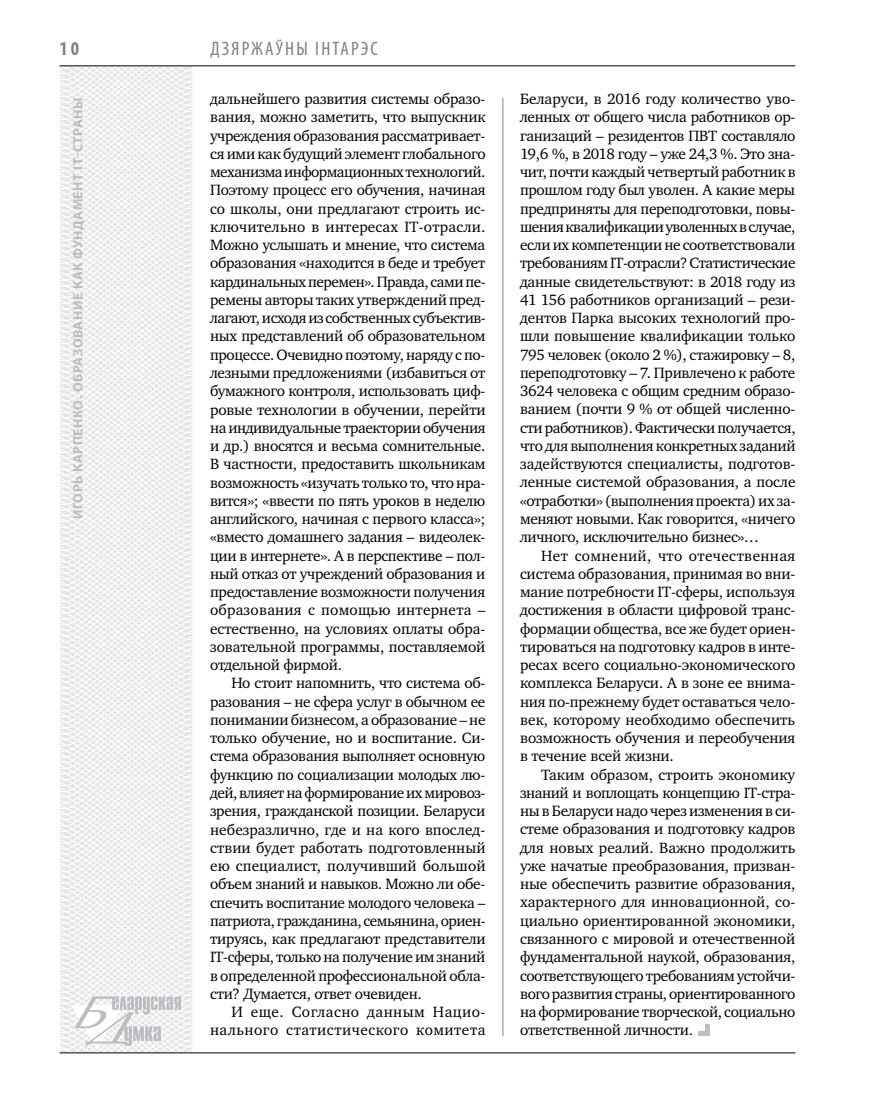
<style>
.page{position:relative;width:872px;height:1106px;background:#fff}
.page>*{position:absolute;margin:0;border:0;box-sizing:border-box;transform-origin:0 0}
.t1{font:condensed 19.5px "Myriad Pro";letter-spacing:.11em;color:#808285}
.t2{font:700 condensed 19.5px "Myriad Pro";color:#808285}
.t3{font:15.3px/18.3px "Charter C";letter-spacing:-.01em;color:#000;text-align:justify}
.t4{font:15.3px/18.3px "Charter C";letter-spacing:.03em;color:#000;text-align:right}
.t5{font:700 13.5px "Myriad Pro";letter-spacing:.04em;color:#bcbdc0}
</style>
<div class="page">
<svg style="left:59px;top:65px;width:192px;height:989px"></svg>
<hr style="left:502px;top:98px;width:1px;height:938px;background:#808285">
<hr style="left:60px;top:1052px;width:735px;height:1px;background:#000">
<svg style="left:71px;top:996px;width:110px;height:53px"></svg>
<hr style="left:60px;top:65px;width:735px;height:1px;background:#000">
<hr style="left:705px;top:1023px;width:4px;height:12px;background:#bcbdc0">
<hr style="left:698px;top:1031px;width:11px;height:4px;background:#bcbdc0">
<p class="t2" style="left:60px;top:37px;width:21px">10</p>
<p class="t5" style="left:69px;top:519px;width:423px;rotate:-90deg">Игорь КАРПЕНКО. Образование как фундамент IT-страны</p>
<p class="t1" style="left:210px;top:37px;width:169px">ДЗЯРЖАЎНЫ ІНТАРЭС</p>
<p class="t3" style="left:210px;top:90px;width:277px">дальнейшего развития системы образо&shy;вания, можно заметить, что выпускник учреждения образования рассматривает&shy;ся ими как будущий элемент глобального механизма информационных технологий.<br>Поэтому процесс его обучения, начиная со школы, они предлагают строить ис&shy;ключительно в интересах ІТ-отрасли.<br>Можно услышать и мнение, что система образования «находится в беде и требует кардинальных перемен». Правда, сами пе&shy;ремены авторы таких утверждений пред&shy;лагают, исходя из собственных субъектив&shy;ных представлений об образовательном процессе. Очевидно поэтому, наряду с по&shy;лезными предложениями (избавиться от бумажного контроля, использовать циф&shy;ровые технологии в обучении, перейти на индивидуальные траектории обучения и др.) вносятся и весьма сомнительные.<br>В частности, предоставить школьникам возможность «изучать только то, что нра&shy;вится»; «ввести по пять уроков в неделю английского, начиная с первого класса»; «вместо домашнего задания – видеолек&shy;ции в интернете». А в перспективе – пол&shy;ный отказ от учреждений образования и предоставление возможности получения образования с помощью интернета – естественно, на условиях оплаты обра&shy;зовательной программы, поставляемой отдельной фирмой.</p>
<p class="t3" style="left:210px;top:674px;width:277px;text-indent:21px">Но стоит напомнить, что система об&shy;разования – не сфера услуг в обычном ее понимании бизнесом, а образование – не только обучение, но и воспитание. Си&shy;стема образования выполняет основную функцию по социализации молодых лю&shy;дей, влияет на формирование их мировоз&shy;зрения, гражданской позиции. Беларуси небезразлично, где и на кого впослед&shy;ствии будет работать подготовленный ею специалист, получивший большой объем знаний и навыков. Можно ли обе&shy;спечить воспитание молодого человека – патриота, гражданина, семьянина, ориен&shy;тируясь, как предлагают представители ІТ-сферы, только на получение им знаний в определенной профессиональной обла&shy;сти? Думается, ответ очевиден.</p>
<p class="t4" style="left:210px;top:1003px;width:277px">И еще. Согласно данным Нацио&shy;нального статистического комитета</p>
<p class="t3" style="left:520px;top:90px;width:277px">Беларуси, в 2016 году количество уво&shy;ленных от общего числа работников ор&shy;ганизаций – резидентов ПВТ составляло 19,6 %, в 2018 году – уже 24,3 %. Это зна&shy;чит, почти каждый четвертый работник в прошлом году был уволен. А какие меры предприняты для переподготовки, повы&shy;шения квалификации уволенных в случае, если их компетенции не соответствовали требованиям ІТ-отрасли? Статистические данные свидетельствуют: в 2018 году из 41 156 работников организаций – рези&shy;дентов Парка высоких технологий про&shy;шли повышение квалификации только 795 человек (около 2 %), стажировку – 8, переподготовку – 7. Привлечено к работе 3624 человека с общим средним образо&shy;ванием (почти 9 % от общей численно&shy;сти работников). Фактически получается, что для выполнения конкретных заданий задействуются специалисты, подготов&shy;ленные системой образования, а после «отработки» (выполнения проекта) их за&shy;меняют новыми. Как говорится, «ничего личного, исключительно бизнес»…</p>
<p class="t3" style="left:520px;top:546px;width:277px;text-indent:21px">Нет сомнений, что отечественная система образования, принимая во вни&shy;мание потребности ІТ-сферы, используя достижения в области цифровой транс&shy;формации общества, все же будет ориен&shy;тироваться на подготовку кадров в инте&shy;ресах всего социально-экономического комплекса Беларуси. А в зоне ее внима&shy;ния по-прежнему будет оставаться чело&shy;век, которому необходимо обеспечить возможность обучения и переобучения в течение всей жизни.</p>
<p class="t3" style="left:520px;top:765px;width:277px;text-indent:21px">Таким образом, строить экономику знаний и воплощать концепцию ІT-стра&shy;ны в Беларуси надо через изменения в си&shy;стеме образования и подготовку кадров для новых реалий. Важно продолжить уже начатые преобразования, призван&shy;ные обеспечить развитие образования, характерного для инновационной, со&shy;циально ориентированной экономики, связанного с мировой и отечественной фундаментальной наукой, образования, соответствующего требованиям устойчи&shy;вого развития страны, ориентированного на формирование творческой, социально ответственной личности.</p>
</div>
